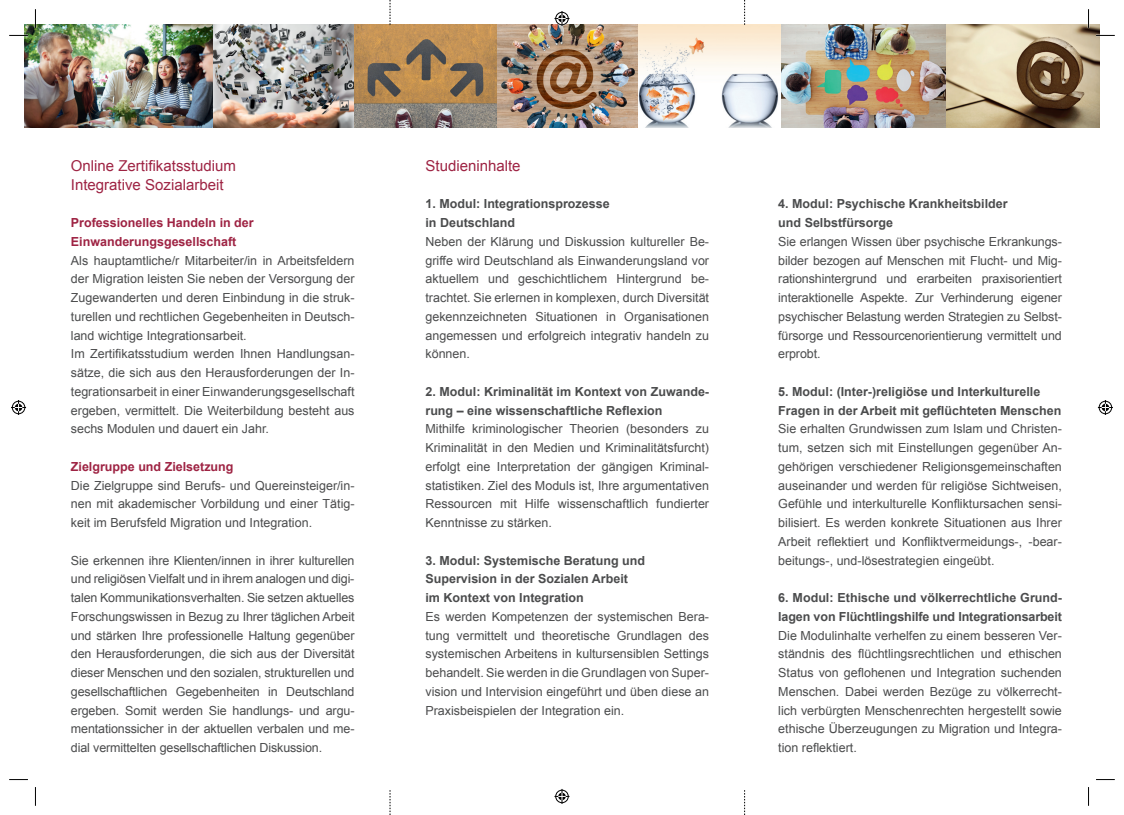
<style>
.page{position:relative;width:1124px;height:815px;background:#fff}
.page>*{position:absolute;margin:0;border:0;box-sizing:border-box;transform-origin:0 0}
.t1{font:15px/18.8px "Arial";color:#9e2343}
.t2{font:12.5px/18.8px "Arial";color:#4b4c4d;text-align:justify}
.t3{font:700 12.5px/18.8px "Arial";color:#4b4c4d}
.t4{font:700 12.5px/18.8px "Arial";color:#9e2343}
</style>
<div class="page">
<img style="left:25px;top:25px;width:1073px;height:103px">
<svg style="left:390px;top:0;width:1px;height:25px"></svg>
<svg style="left:390px;top:790px;width:1px;height:25px"></svg>
<svg style="left:744px;top:0;width:1px;height:25px"></svg>
<svg style="left:744px;top:790px;width:1px;height:25px"></svg>
<svg style="left:9px;top:35px;width:19px;height:1px"></svg>
<svg style="left:1095px;top:35px;width:19px;height:1px"></svg>
<svg style="left:9px;top:779px;width:19px;height:1px"></svg>
<svg style="left:1096px;top:779px;width:18px;height:1px"></svg>
<svg style="left:35px;top:9px;width:1px;height:19px"></svg>
<svg style="left:35px;top:787px;width:1px;height:19px"></svg>
<svg style="left:1087px;top:9px;width:2px;height:19px"></svg>
<svg style="left:1088px;top:787px;width:1px;height:19px"></svg>
<svg style="left:554px;top:11px;width:15px;height:15px"></svg>
<svg style="left:554px;top:789px;width:15px;height:15px"></svg>
<svg style="left:11px;top:400px;width:15px;height:15px"></svg>
<svg style="left:1097px;top:400px;width:15px;height:15px"></svg>
<p class="t1" style="left:71px;top:156px;width:167px">Online Zertifikatsstudium<br>Integrative Sozialarbeit</p>
<p class="t4" style="left:71px;top:214px;width:184px">Professionelles Handeln in der<br>Einwanderungsgesellschaft</p>
<p class="t2" style="left:71px;top:251px;width:285px;text-align:left">Als hauptamtliche/r Mitarbeiter/in in Arbeitsfeldern der Migration leisten Sie neben der Versorgung der Zugewanderten und deren Einbindung in die struk&shy;turellen und rechtlichen Gegebenheiten in Deutsch&shy;land wichtige Integrationsarbeit.<br>Im Zertifikatsstudium werden Ihnen Handlungsan&shy;sätze, die sich aus den Herausforderungen der In&shy;tegrationsarbeit in einer Einwanderungsgesellschaft ergeben, vermittelt. Die Weiterbildung besteht aus sechs Modulen und dauert ein Jahr.</p>
<p class="t4" style="left:71px;top:457px;width:164px">Zielgruppe und Zielsetzung</p>
<p class="t2" style="left:71px;top:476px;width:285px">Die Zielgruppe sind Berufs- und Quereinsteiger/in&shy;nen mit akademischer Vorbildung und einer Tätig&shy;keit im Berufsfeld Migration und Integration.</p>
<p class="t2" style="left:71px;top:551px;width:285px">Sie erkennen ihre Klienten/innen in ihrer kulturellen und religiösen Vielfalt und in ihrem analogen und digi&shy;talen Kommunikationsverhalten. Sie setzen aktuelles Forschungswissen in Bezug zu Ihrer täglichen Arbeit und stärken Ihre professionelle Haltung gegenüber den Herausforderungen, die sich aus der Diversität dieser Menschen und den sozialen, strukturellen und gesellschaftlichen Gegebenheiten in Deutschland ergeben. Somit werden Sie handlungs- und argu&shy;mentationssicher in der aktuellen verbalen und me&shy;dial vermittelten gesellschaftlichen Diskussion.</p>
<p class="t1" style="left:425px;top:156px;width:97px">Studieninhalte</p>
<p class="t3" style="left:425px;top:195px;width:186px">1. Modul: Integrationsprozesse in Deutschland</p>
<p class="t2" style="left:425px;top:232px;width:285px">Neben der Klärung und Diskussion kultureller Be&shy;griffe wird Deutschland als Einwanderungsland vor aktuellem und geschichtlichem Hintergrund be&shy;trachtet. Sie erlernen in komplexen, durch Diversität gekennzeichneten Situationen in Organisationen angemessen und erfolgreich integrativ handeln zu können.</p>
<p class="t3" style="left:425px;top:382px;width:285px">2. Modul: Kriminalität im Kontext von Zuwande&shy;rung – eine wissenschaftliche Reflexion</p>
<p class="t2" style="left:425px;top:420px;width:285px">Mithilfe kriminologischer Theorien (besonders zu Kriminalität in den Medien und Kriminalitätsfurcht) erfolgt eine Interpretation der gängigen Kriminal&shy;statistiken. Ziel des Moduls ist, Ihre argumentativen Ressourcen mit Hilfe wissenschaftlich fundierter Kenntnisse zu stärken.</p>
<p class="t3" style="left:425px;top:551px;width:221px">3. Modul: Systemische Beratung und<br>Supervision in der Sozialen Arbeit im Kontext von Integration</p>
<p class="t2" style="left:425px;top:607px;width:285px">Es werden Kompetenzen der systemischen Bera&shy;tung vermittelt und theoretische Grundlagen des systemischen Arbeitens in kultursensiblen Settings behandelt. Sie werden in die Grundlagen von Super&shy;vision und Intervision eingeführt und üben diese an Praxisbeispielen der Integration ein.</p>
<p class="t3" style="left:778px;top:195px;width:231px">4. Modul: Psychische Krankheitsbilder und Selbstfürsorge</p>
<p class="t2" style="left:778px;top:232px;width:285px">Sie erlangen Wissen über psychische Erkrankungs&shy;bilder bezogen auf Menschen mit Flucht- und Mig&shy;rationshintergrund und erarbeiten praxisorientiert interaktionelle Aspekte. Zur Verhinderung eigener psychischer Belastung werden Strategien zu Selbst&shy;fürsorge und Ressourcenorientierung vermittelt und erprobt.</p>
<p class="t3" style="left:778px;top:382px;width:284px">5. Modul: (Inter-)religiöse und Interkulturelle<br>Fragen in der Arbeit mit geflüchteten Menschen</p>
<p class="t2" style="left:778px;top:420px;width:285px">Sie erhalten Grundwissen zum Islam und Christen&shy;tum, setzen sich mit Einstellungen gegenüber An&shy;gehörigen verschiedener Religionsgemeinschaften auseinander und werden für religiöse Sichtweisen, Gefühle und interkulturelle Konfliktursachen sensi&shy;bilisiert. Es werden konkrete Situationen aus Ihrer Arbeit reflektiert und Konfliktvermeidungs-, -bear&shy;beitungs-, und-lösestrategien eingeübt.</p>
<p class="t3" style="left:778px;top:589px;width:285px">6. Modul: Ethische und völkerrechtliche Grund&shy;lagen von Flüchtlingshilfe und Integrationsarbeit</p>
<p class="t2" style="left:778px;top:626px;width:285px">Die Modulinhalte verhelfen zu einem besseren Ver&shy;ständnis des flüchtlingsrechtlichen und ethischen Status von geflohenen und Integration suchenden Menschen. Dabei werden Bezüge zu völkerrecht&shy;lich verbürgten Menschenrechten hergestellt sowie ethische Überzeugungen zu Migration und Integra&shy;tion reflektiert.</p>
</div>
